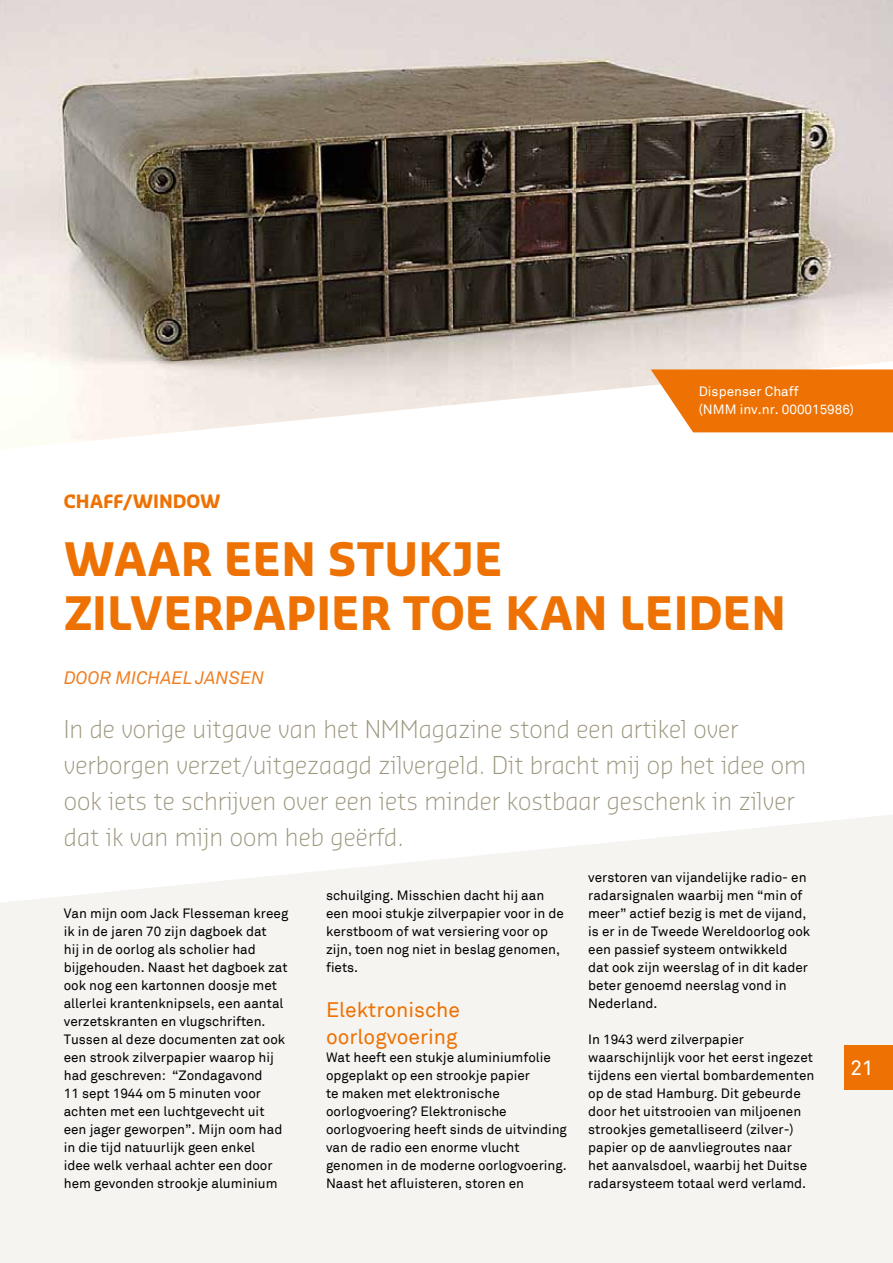
<style>
.page{position:relative;width:893px;height:1263px;background:#fff}
.page>*{position:absolute;margin:0;border:0;box-sizing:border-box;transform-origin:0 0}
.t1{font:700 45px/54px "Sansa";color:#ee7203}
.t2{font:300 24px/36px "Sansa";color:#9b957c}
.t3{font:21px/27px "Akkurat";color:#ee7203}
.t4{font:21px "Akkurat";color:#fff}
.t5{font:italic 18px "Akkurat";color:#f07e20}
.t6{font:700 18px "Sansa";color:#ee7203}
.t7{font:13.5px/18px "Akkurat";color:#000}
.t8{font:13.5px/18px "Akkurat";color:#fff}
</style>
<div class="page">
<img style="left:0;top:0;width:893px;height:449px">
<svg style="left:0;top:815px;width:893px;height:448px;fill:#f5f4f1"></svg>
<svg style="left:651px;top:369px;width:242px;height:63px;background:#ef7e1a"></svg>
<div style="left:844px;top:1045px;width:49px;height:44px;background:#ee7203"></div>
<p class="t8" style="left:699px;top:383px;width:157px">Dispenser Chaff<br>(NMM inv.nr. 000015986)</p>
<h3 class="t6" style="left:64px;top:489px;width:158px">CHAFF/WINDOW</h3>
<h1 class="t1" style="left:64px;top:530px;width:724px">WAAR EEN STUKJE<br>ZILVERPAPIER TOE KAN LEIDEN</h1>
<h3 class="t5" style="left:64px;top:667px;width:202px">DOOR MICHAEL JANSEN</h3>
<h2 class="t2" style="left:64px;top:710px;width:744px">In de vorige uitgave van het NMMagazine stond een artikel over verborgen verzet/uitgezaagd zilvergeld. Dit bracht mij op het idee om ook iets te schrijven over een iets minder kostbaar geschenk in zilver dat ik van mijn oom heb geërfd.</h2>
<p class="t7" style="left:64px;top:905px;width:226px">Van mijn oom Jack Flesseman kreeg ik in de jaren 70 zijn dagboek dat<br>hij in de oorlog als scholier had bijgehouden. Naast het dagboek zat ook nog een kartonnen doosje met allerlei krantenknipsels, een aantal verzetskranten en vlugschriften.<br>Tussen al deze documenten zat ook een strook zilverpapier waarop hij had geschreven: “Zondagavond<br>11 sept 1944 om 5 minuten voor achten met een luchtgevecht uit een jager geworpen”. Mijn oom had in die tijd natuurlijk geen enkel<br>idee welk verhaal achter een door hem gevonden strookje aluminium</p>
<p class="t7" style="left:326px;top:887px;width:240px">schuilging. Misschien dacht hij aan een mooi stukje zilverpapier voor in de kerstboom of wat versiering voor op zijn, toen nog niet in beslag genomen, fiets.</p>
<h3 class="t3" style="left:326px;top:997px;width:136px">Elektronische oorlogvoering</h3>
<p class="t7" style="left:326px;top:1049px;width:242px">Wat heeft een stukje aluminiumfolie opgeplakt op een strookje papier<br>te maken met elektronische oorlogvoering? Elektronische oorlogvoering heeft sinds de uitvinding van de radio een enorme vlucht genomen in de moderne oorlogvoering.<br>Naast het afluisteren, storen en</p>
<p class="t7" style="left:588px;top:869px;width:224px">verstoren van vijandelijke radio- en radarsignalen waarbij men “min of meer” actief bezig is met de vijand, is er in de Tweede Wereldoorlog ook een passief systeem ontwikkeld dat ook zijn weerslag of in dit kader beter genoemd neerslag vond in<br>Nederland.</p>
<p class="t7" style="left:588px;top:1031px;width:228px">In 1943 werd zilverpapier waarschijnlijk voor het eerst ingezet tijdens een viertal bombardementen op de stad Hamburg. Dit gebeurde door het uitstrooien van miljoenen strookjes gemetalliseerd (zilver-) papier op de aanvliegroutes naar het aanvalsdoel, waarbij het Duitse radarsysteem totaal werd verlamd.</p>
<h3 class="t4" style="left:851px;top:1055px;width:25px">21</h3>
</div>
